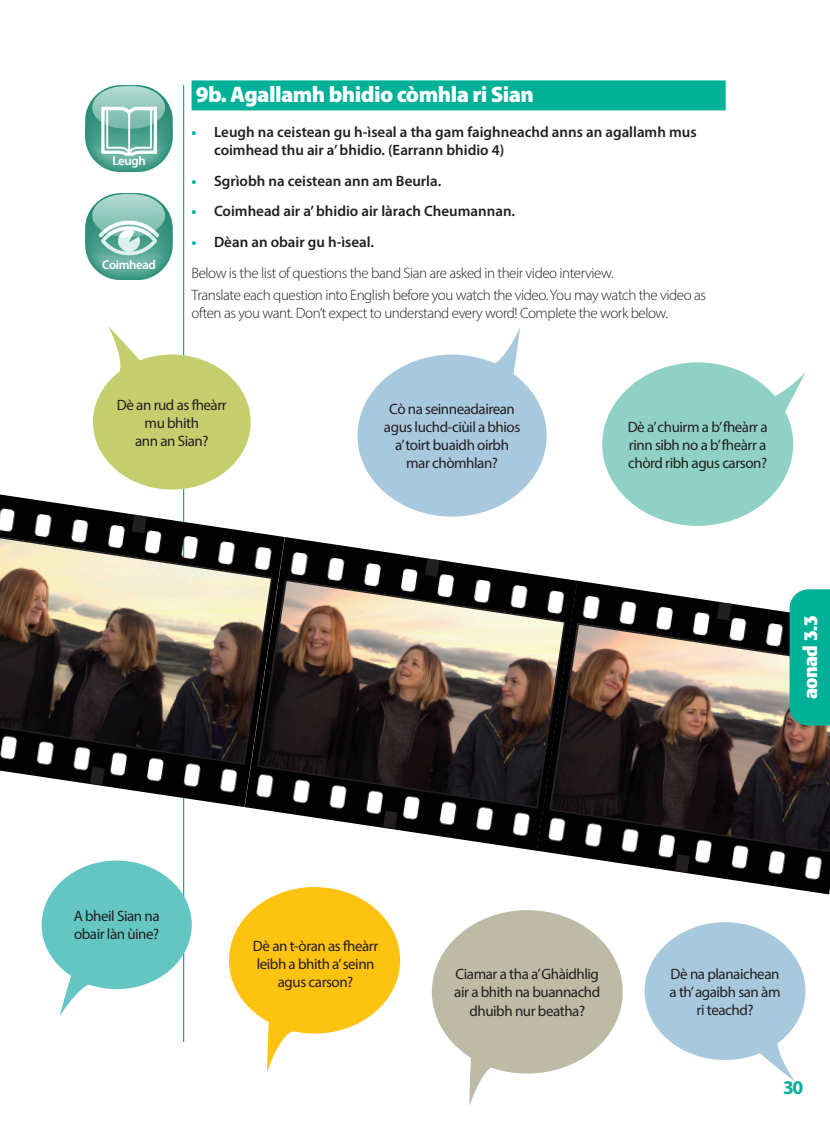
<style>
.page{position:relative;width:830px;height:1127px;background:#fff}
.page>*{position:absolute;margin:0;border:0;box-sizing:border-box;transform-origin:0 0}
.section_sub_1_line{font:900 22.5px "Myriad Pro";letter-spacing:-.025em;color:#fff}
.t1{font:700 19.5px "Myriad Pro";color:#00b198}
.t2{font:700 18.6px "Formata";letter-spacing:-.03em;color:#fff}
.body_gen{font:15px/18px "Myriad Pro";letter-spacing:-.03em;color:#231f20;text-align:center}
.body_english{font:300 15px/18px "Myriad Pro";letter-spacing:-.03em;color:#231f20}
.t3{font:600 15px/18px "Myriad Pro";color:#231f20}
.body_gen-2{font:600 12.75px "Myriad Pro";letter-spacing:-.03em;color:#fff}
.s1{font-weight:700;color:#00b198}
</style>
<div class="page">
<hr style="left:183px;top:85px;width:1px;height:957px;background:#00b198">
<div style="left:191px;top:80px;width:534px;height:30px;background:#00b198"></div>
<img style="left:86px;top:193px;width:86px;height:87px">
<img style="left:86px;top:85px;width:86px;height:87px">
<div style="left:357px;top:355px;width:189px;height:162px;background:#a8c8de;border-radius:50%"></div>
<div style="left:602px;top:362px;width:190px;height:164px;background:#8fd1c6;border-radius:50%"></div>
<div style="left:644px;top:922px;width:161px;height:138px;background:#a8c8de;border-radius:50%"></div>
<div style="left:229px;top:887px;width:171px;height:146px;background:#fec210;border-radius:50%"></div>
<div style="left:431px;top:910px;width:191px;height:163px;background:#bdbaa6;border-radius:50%"></div>
<div style="left:93px;top:354px;width:157px;height:136px;background:#c5ce6d;border-radius:50%"></div>
<svg style="left:465px;top:328px;width:55px;height:52px"></svg>
<svg style="left:753px;top:1022px;width:44px;height:60px"></svg>
<svg style="left:468px;top:1056px;width:52px;height:50px"></svg>
<svg style="left:266px;top:1020px;width:52px;height:52px"></svg>
<div style="left:42px;top:860px;width:150px;height:129px;background:#64c6c3;border-radius:50%"></div>
<svg style="left:59px;top:966px;width:59px;height:50px"></svg>
<svg style="left:104px;top:326px;width:40px;height:61px"></svg>
<svg style="left:743px;top:372px;width:62px;height:47px"></svg>
<img style="left:0;top:494px;width:284px;height:313px">
<svg style="left:132px;top:515px;width:14px;height:18px"></svg>
<svg style="left:90px;top:767px;width:15px;height:18px"></svg>
<img style="left:244px;top:537px;width:335px;height:314px">
<svg style="left:424px;top:558px;width:15px;height:19px"></svg>
<svg style="left:383px;top:810px;width:14px;height:19px"></svg>
<img style="left:536px;top:581px;width:293px;height:313px">
<svg style="left:716px;top:602px;width:15px;height:18px"></svg>
<svg style="left:674px;top:854px;width:15px;height:18px"></svg>
<svg style="left:548px;top:622px;width:281px;height:231px;background:#574a44"></svg>
<svg style="left:0;top:535px;width:273px;height:230px;background:#685f54"></svg>
<svg style="left:256px;top:578px;width:310px;height:231px;background:#594e47"></svg>
<div style="left:789px;top:589px;width:40px;height:136px;background:#00b198"></div>
<p class="body_gen-2" style="left:112px;top:153px;width:35px">Leugh</p>
<p class="body_gen-2" style="left:102px;top:257px;width:55px">Coimhead</p>
<p class="section_sub_1_line" style="left:196px;top:79px;width:339px">9b. Agallamh bhidio còmhla ri Sian</p>
<p class="t3" style="left:214px;top:123px;width:484px;text-indent:-23px"><span class="s1">•</span> Leugh na ceistean gu h-ìseal a tha gam faighneachd anns an agallamh mus coimhead thu air a’ bhidio. (Earrann bhidio 4)</p>
<p class="t3" style="left:191px;top:171px;width:251px"><span class="s1">•</span> Sgrìobh na ceistean ann am Beurla.</p>
<p class="t3" style="left:191px;top:202px;width:325px"><span class="s1">•</span> Coimhead air a’ bhidio air làrach Cheumannan.</p>
<p class="t3" style="left:191px;top:233px;width:184px"><span class="s1">•</span> Dèan an obair gu h-ìseal.</p>
<p class="body_english" style="left:191px;top:264px;width:423px">Below is the list of questions the band Sian are asked in their video interview.</p>
<p class="body_english" style="left:191px;top:286px;width:516px">Translate each question into English before you watch the video. You may watch the video as often as you want. Don’t expect to understand every word! Complete the work below.</p>
<p class="body_gen" style="left:117px;top:395px;width:111px">Dè an rud as fheàrr mu bhith<br>ann an Sian?</p>
<p class="body_gen" style="left:384px;top:400px;width:138px">Cò na seinneadairean agus luchd-ciùil a bhios a’ toirt buaidh oirbh mar chòmhlan?</p>
<p class="body_gen" style="left:627px;top:417px;width:141px;text-align:justify">Dè a’ chuirm a b’ fheàrr a rinn sibh no a b’ fheàrr a chòrd ribh agus carson?</p>
<p class="t2" style="left:798px;top:699px;width:86px;rotate:-90deg">aonad 3.3</p>
<p class="body_gen" style="left:74px;top:907px;width:87px;text-align:left">A bheil Sian na obair làn ùine?</p>
<p class="body_gen" style="left:253px;top:937px;width:127px">Dè an t-òran as fheàrr leibh a bhith a’ seinn agus carson?</p>
<p class="body_gen" style="left:454px;top:965px;width:147px">Ciamar a tha a’ Ghàidhlig air a bhith na buannachd dhuibh nur beatha?</p>
<p class="body_gen" style="left:669px;top:964px;width:112px">Dè na planaichean a th’ agaibh san àm ri teachd?</p>
<h2 class="t1" style="left:782px;top:1075px;width:22px">30</h2>
</div>
